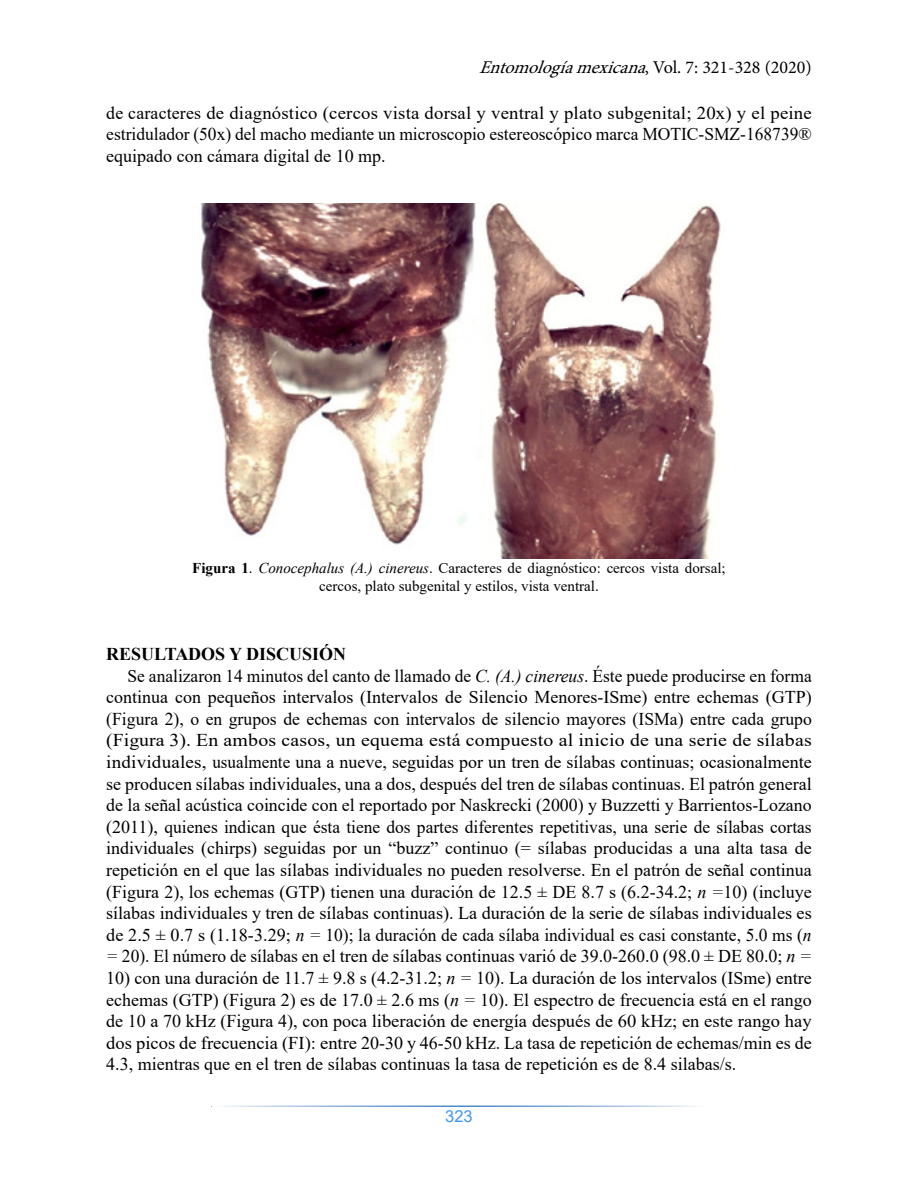
<style>
.page{position:relative;width:918px;height:1188px;background:#fff}
.page>*{position:absolute;margin:0;border:0;box-sizing:border-box;transform-origin:0 0}
.t1{font:18px/21.6px "Times New Roman";color:#000;text-align:justify}
.t2{font:18px "Minion Pro";color:#000}
.t3{font:700 18px "Times New Roman";color:#000}
.t4{font:16.5px "Arial";color:#4096f3}
.t5{font:15px/18px "Times New Roman";color:#000;text-align:center}
.s1{font-style:italic}
.s2{font-weight:700}
</style>
<div class="page">
<img style="left:201px;top:204px;width:520px;height:354px">
<p class="t2" style="left:479px;top:55px;width:334px"><span class="s1">Entomologíamexicana</span>, V o l . 7 : 3 2 1 - 3 2 8 ( 2 0 2 0 )</p>
<p class="t1" style="left:106px;top:101px;width:707px">de caracteres de diagnóstico (cercos vista dorsal y ventral y plato subgenital; 20x) y el peine estridulador (50x) del macho mediante un microscopio estereoscópico marca MOTIC-SMZ-168739® equipado con cámara digital de 10 mp.</p>
<p class="t5" style="left:192px;top:558px;width:535px"><span class="s2">Figura 1</span>. <span class="s1">Conocephalus (A.) cinereus</span>. Caracteres de diagnóstico: cercos vista dorsal; cercos, plato subgenital y estilos, vista ventral.</p>
<p class="t3" style="left:106px;top:641px;width:241px">RESULTADOS Y DISCUSIÓN</p>
<p class="t1" style="left:106px;top:664px;width:707px;text-indent:21px">Se analizaron 14 minutos del canto de llamado de <span class="s1">C. (A.) cinereus</span>. Éste puede producirse en forma continua con pequeños intervalos (Intervalos de Silencio Menores-ISme) entre echemas (GTP) (Figura 2), o en grupos de echemas con intervalos de silencio mayores (ISMa) entre cada grupo (Figura 3). En ambos casos, un equema está compuesto al inicio de una serie de sílabas individuales, usualmente una a nueve, seguidas por un tren de sílabas continuas; ocasionalmente se producen sílabas individuales, una a dos, después del tren de sílabas continuas. El patrón general de la señal acústica coincide con el reportado por Naskrecki (2000) y Buzzetti y Barrientos-Lozano (2011), quienes indican que ésta tiene dos partes diferentes repetitivas, una serie de sílabas cortas individuales (chirps) seguidas por un “buzz” continuo (= sílabas producidas a una alta tasa de repetición en el que las sílabas individuales no pueden resolverse. En el patrón de señal continua (Figura 2), los echemas (GTP) tienen una duración de 12.5 ± DE 8.7 s (6.2-34.2; <span class="s1">n =</span>10) (incluye sílabas individuales y tren de sílabas continuas). La duración de la serie de sílabas individuales es de 2.5 ± 0.7 s (1.18-3.29; <span class="s1">n =</span> 10); la duración de cada sílaba individual es casi constante, 5.0 ms (<span class="s1">n =</span> 20). El número de sílabas en el tren de sílabas continuas varió de 39.0-260.0 (98.0 ± DE 80.0; <span class="s1">n =</span></p>
<p class="t1" style="left:106px;top:967px;width:707px">10) con una duración de 11.7 ± 9.8 s (4.2-31.2; <span class="s1">n =</span> 10). La duración de los intervalos (ISme) entre echemas (GTP) (Figura 2) es de 17.0 ± 2.6 ms (<span class="s1">n =</span> 10). El espectro de frecuencia está en el rango de 10 a 70 kHz (Figura 4), con poca liberación de energía después de 60 kHz; en este rango hay dos picos de frecuencia (FI): entre 20-30 y 46-50 kHz. La tasa de repetición de echemas/min es de 4.3, mientras que en el tren de sílabas continuas la tasa de repetición es de 8.4 silabas/s.</p>
<p class="t4" style="left:445px;top:1105px;width:29px">323</p>
</div>
